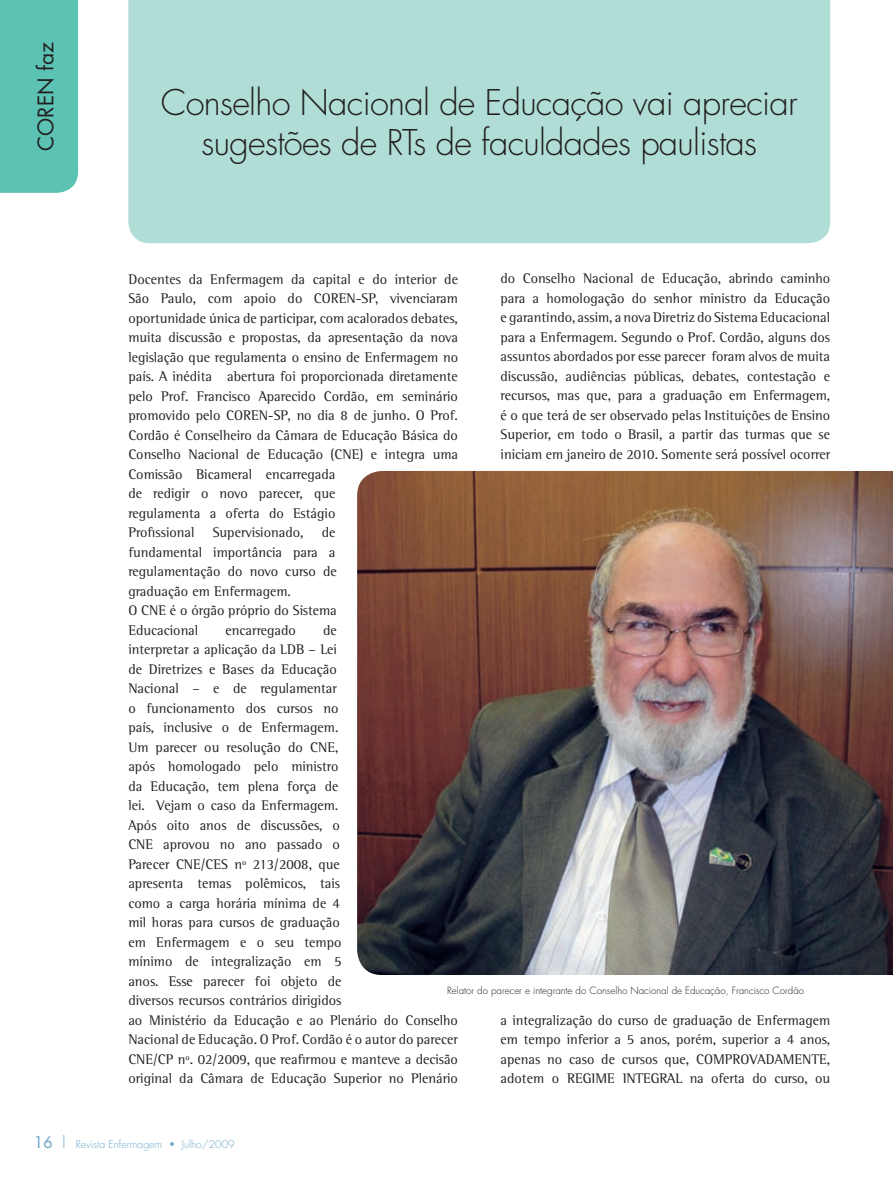
<style>
.page{position:relative;width:893px;height:1181px;background:#fff}
.page>*{position:absolute;margin:0;border:0;box-sizing:border-box;transform-origin:0 0}
.t1{font:300 34.5px/40.5px "Futura";letter-spacing:-.02em;color:#231f20;text-align:center}
.t2{font:21px "Futura";color:#231f20}
.t3{font:14.25px/19.5px "Rotis Semi Serif";color:#231f20}
.t4{font:300 10.5px "Futura";color:#71abcb}
.t5{font:300 9.75px "Futura";color:#231f20}
.s1{font-weight:400;font-size:15.75px}
.s2{font-size:15.75px}
</style>
<div class="page">
<div style="left:128px;top:0;width:702px;height:243px;background:#b0ded6"></div>
<img style="left:357px;top:471px;width:536px;height:504px">
<div style="left:0;top:0;width:78px;height:193px;background:#5cc3b4"></div>
<h2 class="t2" style="left:32px;top:151px;width:110px;rotate:-90deg">COREN faz</h2>
<h1 class="t1" style="left:161px;top:82px;width:638px">Conselho Nacional de Educação vai apreciar sugestões de RTs de faculdades paulistas</h1>
<p class="t3" style="left:500px;top:269px;width:331px;text-align:justify">do Conselho Nacional de Educação, abrindo caminho para a homologação do senhor ministro da Educação e garantindo, assim, a nova Diretriz do Sistema Educacional para a Enfermagem. Segundo o Prof. Cordão, alguns dos assuntos abordados por esse parecer foram alvos de muita discussão, audiências públicas, debates, contestação e recursos, mas que, para a graduação em Enfermagem, é o que terá de ser observado pelas Instituições de Ensino Superior, em todo o Brasil, a partir das turmas que se iniciam em janeiro de 2010. Somente será possível ocorrer</p>
<p class="t3" style="left:128px;top:269px;width:331px">Docentes da Enfermagem da capital e do interior de São Paulo, com apoio do COREN-SP, vivenciaram oportunidade única de participar, com acalorados debates, muita discussão e propostas, da apresentação da nova legislação que regulamenta o ensino de Enfermagem no país. A inédita abertura foi proporcionada diretamente pelo Prof. Francisco Aparecido Cordão, em seminário promovido pelo COREN-SP, no dia 8 de junho. O Prof.<br>Cordão é Conselheiro da Câmara de Educação Básica do Conselho Nacional de Educação (CNE) e integra uma Comissão Bicameral encarregada<br>de redigir o novo parecer, que<br>regulamenta a oferta do Estágio<br>Profissional</p>
<p class="t3" style="left:128px;top:523px;width:210px;text-indent:193px">de fundamental importância para a regulamentação do novo curso de graduação em Enfermagem.<br>O CNE é o órgão próprio do Sistema<br>Educacional</p>
<p class="t3" style="left:213px;top:523px;width:92px">Supervisionado,</p>
<p class="t3" style="left:128px;top:620px;width:331px;text-indent:195px">de<br>interpretar a aplicação da LDB – Lei<br>de Diretrizes e Bases da Educação<br>Nacional – e de regulamentar<br>o funcionamento dos cursos no<br>país, inclusive o de Enfermagem.<br>Um parecer ou resolução do CNE,<br>após homologado pelo ministro<br>da Educação, tem plena força de<br>lei. Vejam o caso da Enfermagem.<br>Após oito anos de discussões, o<br>CNE aprovou no ano passado o<br>Parecer CNE/CES nº 213/2008, que<br>apresenta temas polêmicos, tais<br>como a carga horária mínima de 4<br>mil horas para cursos de graduação<br>em Enfermagem e o seu tempo<br>mínimo de integralização em 5<br>anos. Esse parecer foi objeto de<br>diversos recursos contrários dirigidos<br>ao Ministério da Educação e ao Plenário do Conselho Nacional de Educação. O Prof. Cordão é o autor do parecer CNE/CP nº. 02/2009, que reafirmou e manteve a decisão original da Câmara de Educação Superior no Plenário</p>
<p class="t3" style="left:225px;top:620px;width:72px">encarregado</p>
<p class="t5" style="left:447px;top:984px;width:358px">Relator do parecer e integrante do Conselho Nacional de Educação, Francisco Cordão</p>
<p class="t3" style="left:500px;top:1010px;width:331px;text-align:justify">a integralização do curso de graduação de Enfermagem em tempo inferior a 5 anos, porém, superior a 4 anos, apenas no caso de cursos que, COMPROVADAMENTE, adotem o REGIME INTEGRAL na oferta do curso, ou</p>
<p class="t4" style="left:34px;top:1137px;width:202px"><span class="s1">16</span> <span class="s2">|</span> Revista Enfermagem • Julho/2009</p>
</div>
